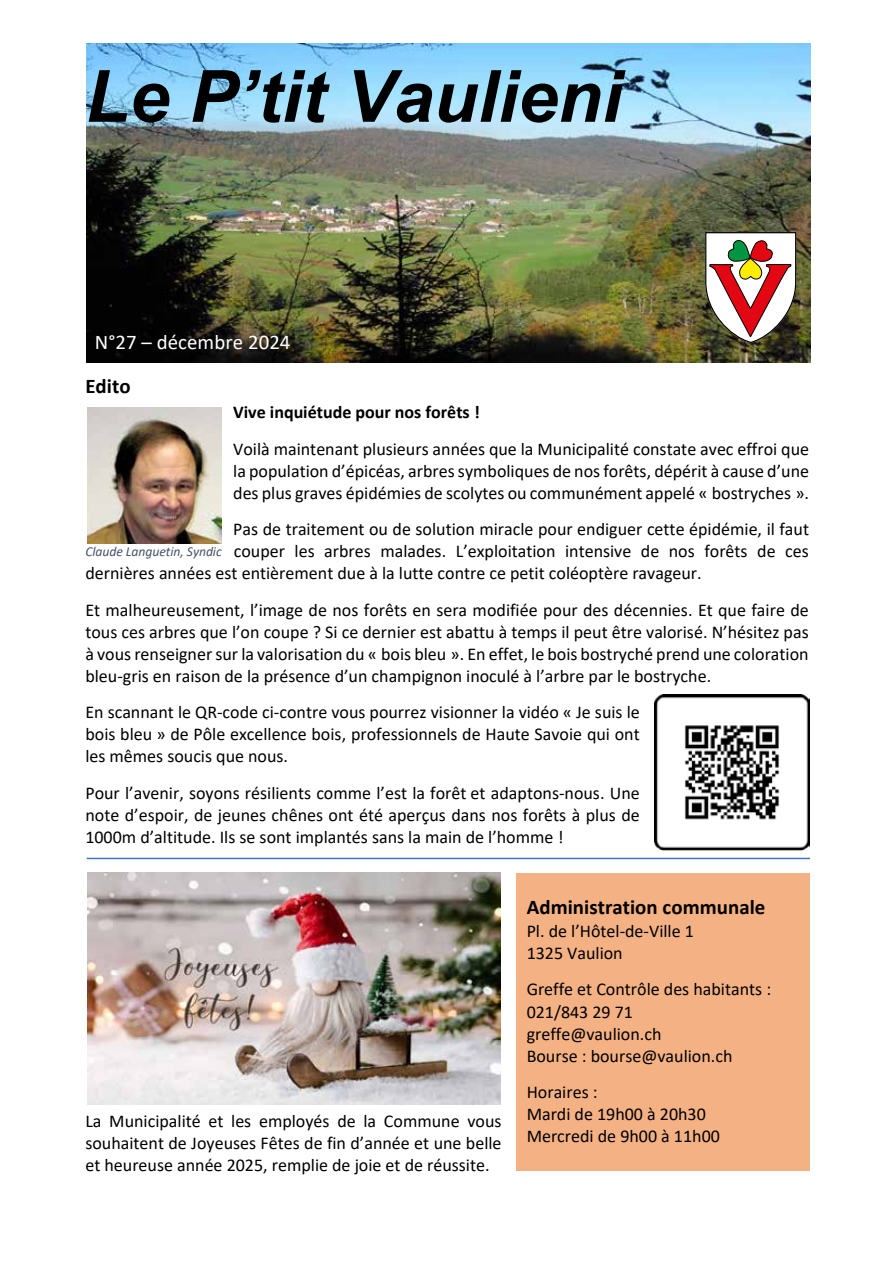
<style>
.page{position:relative;width:893px;height:1263px;background:#fff}
.page>*{position:absolute;margin:0;border:0;box-sizing:border-box;transform-origin:0 0}
.t1{font:italic 700 72px "Arial";color:#000}
.t2{font:700 20.85px "Calibri";color:#000}
.t3{font:20.85px "Calibri";letter-spacing:.005em;color:#fff}
.t4{font:18px/21.9px "Calibri";color:#000;text-align:justify}
.t5{font:700 18px "Calibri";color:#000}
.t6{font:italic 13.65px "Calibri";letter-spacing:-.005em;color:#44546a}
</style>
<div class="page">
<img style="left:87px;top:43px;width:723px;height:319px">
<div style="left:517px;top:873px;width:293px;height:298px;background:#f4b183"></div>
<hr style="left:87px;top:858px;width:723px;height:1px;background:#4472c4">
<img style="left:87px;top:407px;width:135px;height:137px">
<img style="left:87px;top:872px;width:413px;height:232px">
<img style="left:655px;top:694px;width:155px;height:157px">
<svg style="left:705px;top:232px;width:91px;height:111px"></svg>
<h1 class="t1" style="left:85px;top:48px;width:538px">Le P’tit Vaulieni</h1>
<p class="t3" style="left:95px;top:328px;width:197px">N°27 – décembre 2024</p>
<p class="t2" style="left:85px;top:371px;width:47px">Edito</p>
<p class="t5" style="left:233px;top:399px;width:248px">Vive inquiétude pour nos forêts !</p>
<p class="t4" style="left:233px;top:437px;width:577px">Voilà maintenant plusieurs années que la Municipalité constate avec effroi que la population d’épicéas, arbres symboliques de nos forêts, dépérit à cause d’une des plus graves épidémies de scolytes ou communément appelé « bostryches ».</p>
<p class="t4" style="left:233px;top:518px;width:577px">Pas de traitement ou de solution miracle pour endiguer cette épidémie, il faut</p>
<p class="t4" style="left:234px;top:540px;width:576px">couper les arbres malades. L’exploitation intensive de nos forêts de ces</p>
<p class="t4" style="left:85px;top:561px;width:618px">dernières années est entièrement due à la lutte contre ce petit coléoptère ravageur.</p>
<p class="t4" style="left:85px;top:598px;width:725px">Et malheureusement, l’image de nos forêts en sera modifiée pour des décennies. Et que faire de tous ces arbres que l’on coupe ? Si ce dernier est abattu à temps il peut être valorisé. N’hésitez pas à vous renseigner sur la valorisation du « bois bleu ». En effet, le bois bostryché prend une coloration bleu-gris en raison de la présence d’un champignon inoculé à l’arbre par le bostryche.</p>
<p class="t4" style="left:85px;top:701px;width:556px">En scannant le QR-code ci-contre vous pourrez visionner la vidéo « Je suis le bois bleu » de Pôle excellence bois, professionnels de Haute Savoie qui ont les mêmes soucis que nous.</p>
<p class="t4" style="left:85px;top:782px;width:556px">Pour l’avenir, soyons résilients comme l’est la forêt et adaptons-nous. Une note d’espoir, de jeunes chênes ont été aperçus dans nos forêts à plus de 1000m d’altitude. Ils se sont implantés sans la main de l’homme !</p>
<p class="t6" style="left:85px;top:542px;width:138px">Claude Languetin, Syndic</p>
<p class="t4" style="left:85px;top:1109px;width:418px">La Municipalité et les employés de la Commune vous souhaitent de Joyeuses Fêtes de fin d’année et une belle et heureuse année 2025, remplie de joie et de réussite.</p>
<p class="t2" style="left:527px;top:892px;width:240px">Administration communale</p>
<p class="t4" style="left:527px;top:920px;width:169px">Pl. de l’Hôtel-de-Ville 1<br>1325 Vaulion</p>
<p class="t4" style="left:527px;top:978px;width:246px;text-align:left">Greffe et Contrôle des habitants :<br>021/843 29 71 greffe@vaulion.ch<br>Bourse : bourse@vaulion.ch</p>
<p class="t4" style="left:527px;top:1081px;width:195px;text-align:left">Horaires :<br>Mardi de 19h00 à 20h30<br>Mercredi de 9h00 à 11h00</p>
</div>
